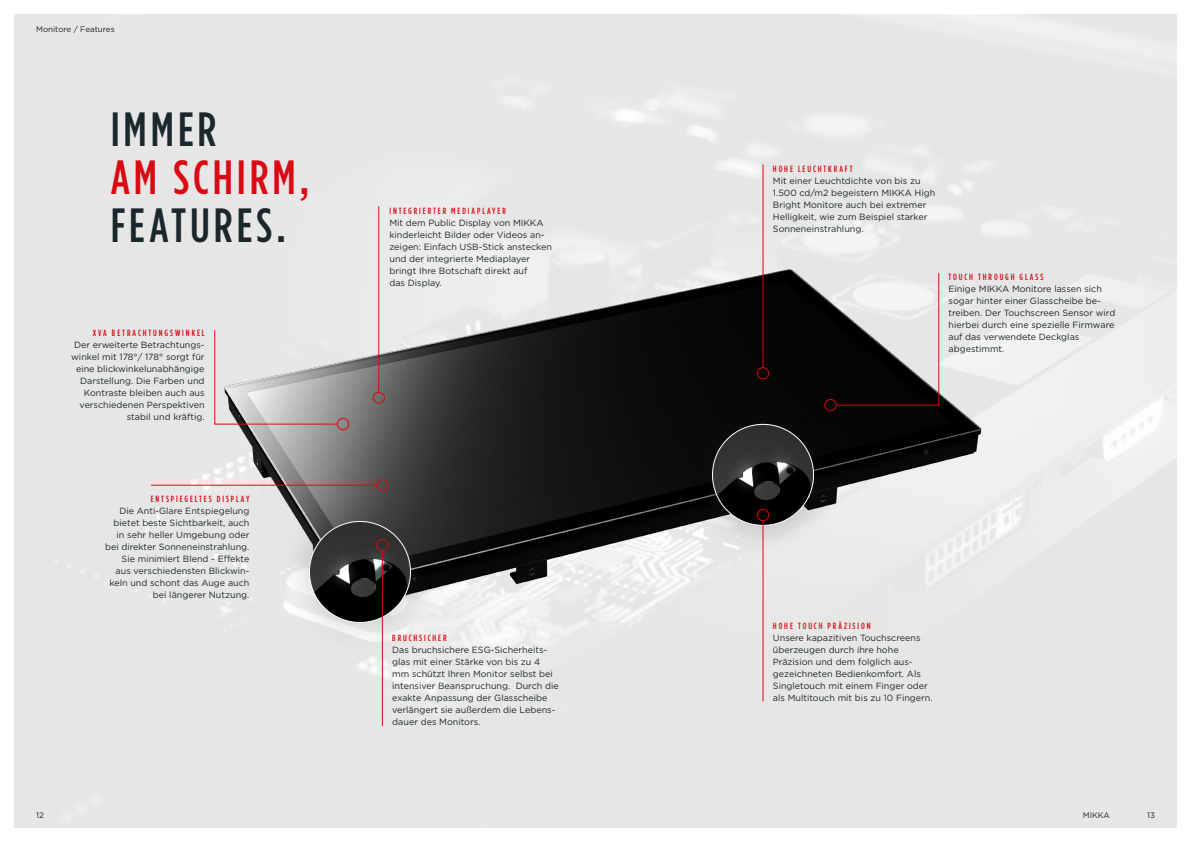
<style>
.page{position:relative;width:1191px;height:842px;background:#fff}
.page>*{position:absolute;margin:0;border:0;box-sizing:border-box;transform-origin:0 0}
.HL_48_48{font:500 48px "Gotham Condensed";letter-spacing:.08em;color:#1b272b}
.HL_48_48-2{font:500 48px "Gotham Condensed";letter-spacing:.08em;color:#da0912}
.Fließtext{font:9px/12px "Gotham";color:#1b272b}
.Cap_Small_Red{font:500 9px "Gotham Condensed";letter-spacing:.21em;color:#da0912}
.Lebender_Kolumnentit{font:8px "Gotham";color:#231f20}
</style>
<div class="page">
<img style="left:116px;top:14px;width:968px;height:814px">
<div style="left:279px;top:491px;width:162px;height:162px;background:#231f20;opacity:.25"></div>
<img style="left:309px;top:521px;width:101px;height:101px;border-radius:50px">
<div style="left:681px;top:393px;width:163px;height:163px;background:#231f20;opacity:.25"></div>
<img style="left:712px;top:424px;width:101px;height:101px;border-radius:50px">
<svg style="left:214px;top:330px;width:124px;height:95px;background:#d0cccc"></svg>
<div style="left:337px;top:418px;width:12px;height:12px;border:1px solid #da0912;border-radius:50%"></div>
<hr style="left:151px;top:485px;width:225px;height:1px;background:#da0912">
<div style="left:376px;top:479px;width:12px;height:12px;border:1px solid #da0912;border-radius:50%"></div>
<hr style="left:382px;top:551px;width:1px;height:175px;background:#da0912">
<div style="left:376px;top:539px;width:12px;height:12px;border:1px solid #da0912;border-radius:50%"></div>
<svg style="left:836px;top:273px;width:103px;height:133px"></svg>
<div style="left:824px;top:399px;width:12px;height:12px;border:1px solid #da0912;border-radius:50%"></div>
<hr style="left:763px;top:164px;width:1px;height:203px;background:#da0912">
<div style="left:757px;top:367px;width:12px;height:12px;border:1px solid #da0912;border-radius:50%"></div>
<hr style="left:763px;top:521px;width:1px;height:180px;background:#da0912">
<div style="left:757px;top:509px;width:12px;height:12px;border:1px solid #da0912;border-radius:50%"></div>
<hr style="left:378px;top:206px;width:1px;height:186px;background:#da0912">
<div style="left:373px;top:392px;width:12px;height:11px;border:1px solid #da0912;border-radius:50%"></div>
<p class="Lebender_Kolumnentit" style="left:36px;top:24px;width:80px">Monitore / Features</p>
<p class="HL_48_48" style="left:111px;top:101px;width:107px">IMMER</p>
<p class="HL_48_48-2" style="left:111px;top:149px;width:200px">AM SCHIRM,</p>
<p class="HL_48_48" style="left:111px;top:197px;width:177px">FEATURES.</p>
<p class="Cap_Small_Red" style="left:389px;top:206px;width:118px">INTEGRIERTER MEDIAPLAYER</p>
<p class="Fließtext" style="left:389px;top:217px;width:164px">Mit dem Public Display von MIKKA kinderleicht Bilder oder Videos an&shy;zeigen: Einfach USB-Stick anstecken und der integrierte Mediaplayer bringt Ihre Botschaft direkt auf</p>
<p class="Fließtext" style="left:389px;top:277px;width:54px">das Display.</p>
<p class="Cap_Small_Red" style="left:93px;top:327px;width:113px">XVA BETRACHTUNGSWINKEL</p>
<p class="Fließtext" style="left:71px;top:338px;width:135px;text-align:right">Der erweiterte Betrachtungs&shy;winkel mit 178°/ 178° sorgt für eine blickwinkelunabhängige<br>Darstellung. Die Farben und<br>Kontraste bleiben auch aus</p>
<p class="Fließtext" style="left:80px;top:398px;width:126px;text-align:right">verschiedenen Perspektiven stabil und kräftig.</p>
<p class="Cap_Small_Red" style="left:151px;top:493px;width:100px">ENTSPIEGELTES DISPLAY</p>
<p class="Fließtext" style="left:119px;top:504px;width:131px">Die Anti-Glare Entspiegelung</p>
<p class="Fließtext" style="left:105px;top:516px;width:146px;text-align:right">bietet beste Sichtbarkeit, auch in sehr heller Umgebung oder bei direkter Sonneneinstrahlung.<br>Sie minimiert Blend - Effekte aus verschiedensten Blickwin&shy;keln und schont das Auge auch bei längerer Nutzung.</p>
<p class="Cap_Small_Red" style="left:392px;top:633px;width:56px">BRUCHSICHER</p>
<p class="Fließtext" style="left:392px;top:644px;width:168px">Das bruchsichere ESG-Sicherheits&shy;glas mit einer Stärke von bis zu 4 mm schützt Ihren Monitor selbst bei intensiver Beanspruchung. Durch die exakte Anpassung der Glasscheibe verlängert sie außerdem die Lebens&shy;dauer des Monitors.</p>
<p class="Cap_Small_Red" style="left:773px;top:163px;width:81px">HOHE LEUCHTKRAFT</p>
<p class="Fließtext" style="left:773px;top:174px;width:164px">Mit einer Leuchtdichte von bis zu<br>1.500 cd/m2 begeistern MIKKA High<br>Bright Monitore auch bei extremer<br>Helligkeit, wie zum Beispiel starker<br>Sonneneinstrahlung.</p>
<p class="Cap_Small_Red" style="left:948px;top:271px;width:96px">TOUCH THROUGH GLASS</p>
<p class="Fließtext" style="left:948px;top:282px;width:168px">Einige MIKKA Monitore lassen sich sogar hinter einer Glasscheibe be&shy;treiben. Der Touchscreen Sensor wird hierbei durch eine spezielle Firmware auf das verwendete Deckglas</p>
<p class="Fließtext" style="left:948px;top:342px;width:57px">abgestimmt.</p>
<p class="Cap_Small_Red" style="left:773px;top:621px;width:99px">HOHE TOUCH PRÄZISION</p>
<p class="Fließtext" style="left:773px;top:632px;width:161px">Unsere kapazitiven Touchscreens überzeugen durch ihre hohe Präzision und dem folglich aus&shy;gezeichneten Bedienkomfort. Als Singletouch mit einem Finger oder als Multitouch mit bis zu 10 Fingern.</p>
<p class="Lebender_Kolumnentit" style="left:36px;top:810px;width:9px">12</p>
<p class="Lebender_Kolumnentit" style="left:1082px;top:810px;width:29px">MIKKA</p>
<p class="Lebender_Kolumnentit" style="left:1147px;top:810px;width:9px">13</p>
</div>
